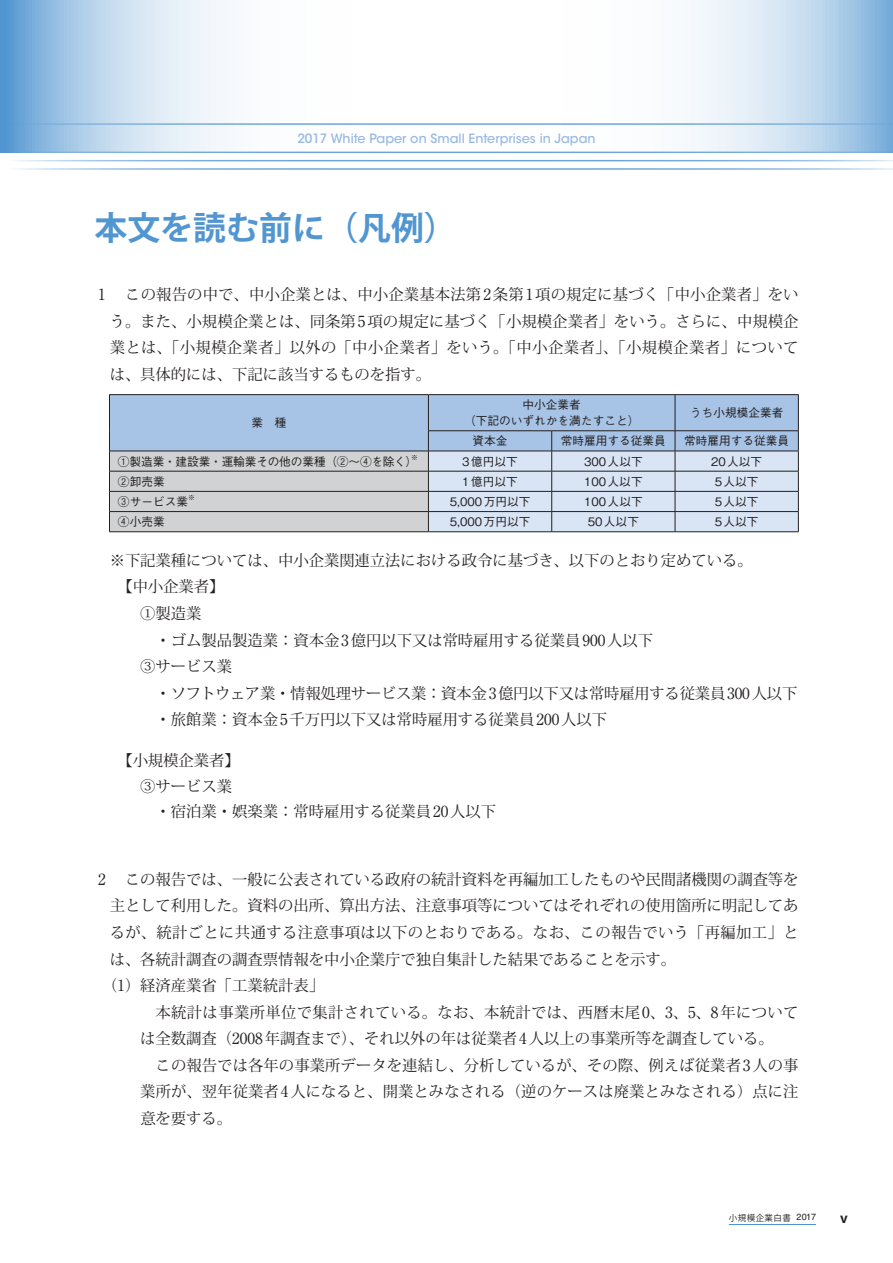
<style>
.page{position:relative;width:893px;height:1263px;background:#fff}
.page>*{position:absolute;margin:0;border:0;box-sizing:border-box;transform-origin:0 0}
.t1{font:700 33px "Koz Go Pro";color:#5296d1}
.t2{font:15.3px/26.5px "Koz Min Pro";color:#231f20;text-align:justify}
.t3{font:15.3px "Koz Min Pro";letter-spacing:.025em;color:#231f20}
.t4{font:700 13.8px "Helvetica LT Std";color:#231f20}
.t5{font:500 12.75px "ITC Avant Garde Std";color:#97b9e1}
.t6{font:500 11.7px/15.9px "Gothic BBB Pro";color:#231f20;text-align:center}
.t7{font:8.55px "Koz Go Pro";letter-spacing:.05em;color:#231f20}
.t8{font:500 6.75px "Gothic BBB Pro";color:#231f20}
.s1{font-family:"Ryumin Pro"}
.s2{font-family:"Helvetica LT Std";font-size:9px}
</style>
<div class="page">
<hr style="left:109px;top:394px;width:319px;height:1px;background:#231f20">
<hr style="left:428px;top:394px;width:124px;height:1px;background:#231f20">
<hr style="left:552px;top:394px;width:123px;height:1px;background:#231f20">
<hr style="left:675px;top:394px;width:124px;height:1px;background:#231f20">
<svg style="left:109px;top:395px;width:690px;height:136px;background:#b7c5d8"></svg>
<hr style="left:109px;top:531px;width:319px;height:1px;background:#231f20">
<hr style="left:428px;top:531px;width:124px;height:1px;background:#231f20">
<hr style="left:552px;top:531px;width:123px;height:1px;background:#231f20">
<hr style="left:675px;top:531px;width:124px;height:1px;background:#231f20">
<svg style="left:1px;top:0;width:892px;height:152px"></svg>
<hr style="left:1px;top:123px;width:892px;height:2px;background:#5296d1">
<hr style="left:1px;top:160px;width:892px;height:1px;background:#5296d1">
<hr style="left:1px;top:168px;width:892px;height:2px;background:#5296d1">
<hr style="left:1px;top:152px;width:892px;height:1px;background:#5296d1">
<hr style="left:729px;top:1224px;width:87px;height:1px;background:#5296d1">
<p class="t5" style="left:297px;top:131px;width:300px">2017 White Paper on Small Enterprises in Japan</p>
<h1 class="t1" style="left:94px;top:207px;width:364px">本文を読む前に（凡例）</h1>
<p class="t2" style="left:110px;top:281px;width:690px;text-indent:-11px"><span class="s1">1</span> 　この報告の中で、中小企業とは、中小企業基本法第<span class="s1">2</span>条第<span class="s1">1</span>項の規定に基づく<span class="s1">「</span>中小企業者<span class="s1">」</span>をいう。また、小規模企業とは、同条第<span class="s1">5</span>項の規定に基づく<span class="s1">「</span>小規模企業者<span class="s1">」</span>をいう。さらに、中規模企業とは、<span class="s1">「</span>小規模企業者<span class="s1">」</span>以外の<span class="s1">「</span>中小企業者<span class="s1">」</span>をいう。<span class="s1">「</span>中小企業者<span class="s1">」</span>、<span class="s1">「</span>小規模企業者<span class="s1">」</span>については、具体的には、下記に該当するものを指す。</p>
<p class="t6" style="left:251px;top:413px;width:37px">業　種</p>
<p class="t6" style="left:464px;top:395px;width:177px">中小企業者<br>（下記のいずれかを満たすこと）</p>
<p class="t6" style="left:690px;top:403px;width:95px">うち小規模企業者</p>
<p class="t6" style="left:472px;top:431px;width:37px">資本金</p>
<p class="t6" style="left:561px;top:431px;width:107px">常時雇用する従業員</p>
<p class="t6" style="left:684px;top:431px;width:107px">常時雇用する従業員</p>
<p class="t6" style="left:118px;top:452px;width:301px">①製造業・建設業・運輸業その他の業種（②～④を除く）</p>
<p class="t8" style="left:411px;top:452px;width:8px">※</p>
<p class="t6" style="left:462px;top:452px;width:57px">3億円以下</p>
<p class="t6" style="left:584px;top:452px;width:60px">300人以下</p>
<p class="t6" style="left:711px;top:452px;width:53px">20人以下</p>
<p class="t6" style="left:118px;top:472px;width:48px">②卸売業</p>
<p class="t6" style="left:462px;top:472px;width:57px">1億円以下</p>
<p class="t6" style="left:584px;top:472px;width:60px">100人以下</p>
<p class="t6" style="left:715px;top:472px;width:45px">5人以下</p>
<p class="t6" style="left:118px;top:492px;width:72px">③サービス業</p>
<p class="t8" style="left:188px;top:492px;width:8px">※</p>
<p class="t6" style="left:450px;top:492px;width:82px">5,000万円以下</p>
<p class="t6" style="left:584px;top:492px;width:60px">100人以下</p>
<p class="t6" style="left:715px;top:492px;width:45px">5人以下</p>
<p class="t6" style="left:118px;top:512px;width:48px">④小売業</p>
<p class="t6" style="left:450px;top:512px;width:82px">5,000万円以下</p>
<p class="t6" style="left:588px;top:512px;width:53px">50人以下</p>
<p class="t6" style="left:715px;top:512px;width:45px">5人以下</p>
<p class="t2" style="left:110px;top:546px;width:644px">※下記業種については、中小企業関連立法における政令に基づき、以下のとおり定めている。</p>
<p class="t2" style="left:117px;top:573px;width:109px">【中小企業者】</p>
<p class="t2" style="left:140px;top:600px;width:63px">①製造業</p>
<p class="t2" style="left:156px;top:626px;width:499px">・ゴム製品製造業：資本金<span class="s1">3</span>億円以下又は常時雇用する従業員<span class="s1">900</span>人以下</p>
<p class="t2" style="left:140px;top:653px;width:93px">③サービス業</p>
<p class="t2" style="left:156px;top:679px;width:643px">・ソフトウェア業・情報処理サービス業：資本金<span class="s1">3</span>億円以下又は常時雇用する従業員<span class="s1">300</span>人以下</p>
<p class="t2" style="left:156px;top:706px;width:453px">・旅館業：資本金<span class="s1">5</span>千万円以下又は常時雇用する従業員<span class="s1">200</span>人以下</p>
<p class="t2" style="left:117px;top:747px;width:124px">【小規模企業者】</p>
<p class="t2" style="left:140px;top:772px;width:93px">③サービス業</p>
<p class="t2" style="left:156px;top:798px;width:342px">・宿泊業・娯楽業：常時雇用する従業員<span class="s1">20</span>人以下</p>
<p class="t2" style="left:98px;top:865px;width:702px"><span class="s1">2</span> 　この報告では、一般に公表されている政府の統計資料を再編加工したものや民間諸機関の調査等を</p>
<p class="t2" style="left:110px;top:892px;width:690px">主として利用した。資料の出所、算出方法、注意事項等についてはそれぞれの使用箇所に明記してあ</p>
<p class="t3" style="left:110px;top:921px;width:690px">るが、統計ごとに共通する注意事項は以下のとおりである。なお、この報告でいう<span class="s1">「</span>再編加工<span class="s1">」</span>と</p>
<p class="t2" style="left:110px;top:945px;width:568px">は、各統計調査の調査票情報を中小企業庁で独自集計した結果であることを示す。</p>
<p class="t2" style="left:102px;top:972px;width:223px"><span class="s1">（1）</span>経済産業省<span class="s1">「</span>工業統計表<span class="s1">」</span></p>
<p class="t3" style="left:156px;top:1001px;width:644px">本統計は事業所単位で集計されている。なお、本統計では、西暦末尾<span class="s1">0</span>、<span class="s1">3</span>、<span class="s1">5</span>、<span class="s1">8</span>年について</p>
<p class="t2" style="left:140px;top:1025px;width:635px">は全数調査<span class="s1">（2008</span>年調査まで<span class="s1">）</span>、それ以外の年は従業者<span class="s1">4</span>人以上の事業所等を調査している。</p>
<p class="t2" style="left:156px;top:1051px;width:644px">この報告では各年の事業所データを連結し、分析しているが、その際、例えば従業者<span class="s1">3</span>人の事</p>
<p class="t2" style="left:140px;top:1078px;width:660px">業所が、翌年従業者<span class="s1">4</span>人になると、開業とみなされる<span class="s1">（</span>逆のケースは廃業とみなされる<span class="s1">）</span>点に注</p>
<p class="t2" style="left:140px;top:1104px;width:93px">意を要する。</p>
<p class="t7" style="left:729px;top:1212px;width:89px">小規模企業白書 <span class="s2">2017</span></p>
<p class="t4" style="left:840px;top:1209px;width:9px">v</p>
</div>
